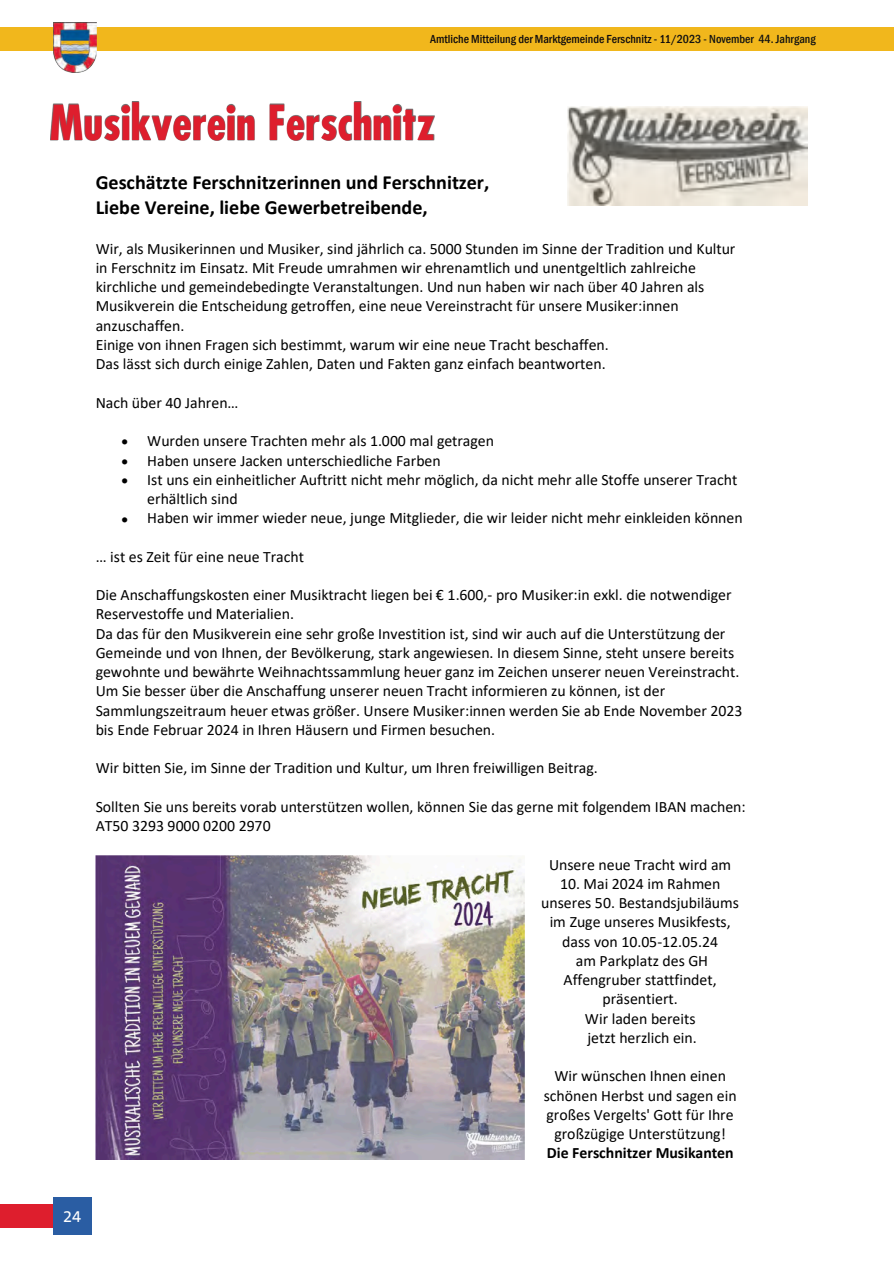
<style>
.page{position:relative;width:894px;height:1264px;background:#fff}
.page>*{position:absolute;margin:0;border:0;box-sizing:border-box;transform-origin:0 0}
.t1{font:700 condensed 46.8px "Futura";color:#de1e2d}
.t2{font:700 20.1px/24.6px "Calibri";color:#000}
.t3{font:16.5px "The Sans B5 Plain";color:#fff}
.t4{font:15.75px/19.2px "Calibri";color:#000}
.t5{font:700 15.75px "Calibri";letter-spacing:-.005em;color:#000}
.t6{font:500 condensed 12px "Franklin Gothic";color:#0e0b0e}
.s1{color:#111212}
</style>
<div class="page">
<div style="left:0;top:27px;width:893px;height:24px;background:#f1b71c"></div>
<div style="left:0;top:1204px;width:68px;height:23px;background:#de1e2d"></div>
<div style="left:53px;top:1197px;width:39px;height:37px;background:#2a5da3"></div>
<img style="left:53px;top:22px;width:44px;height:50px">
<img style="left:51px;top:102px;width:383px;height:39px">
<img style="left:96px;top:855px;width:428px;height:303px">
<img style="left:568px;top:106px;width:239px;height:99px">
<p class="t6" style="left:430px;top:34px;width:387px">Amtliche Mitteilung der Marktgemeinde Ferschnitz - 11/<span class="s1">2023 - November 44. Jahrgang</span></p>
<h1 class="t1" style="left:50px;top:93px;width:387px">Musikverein Ferschnitz</h1>
<p class="t2" style="left:96px;top:170px;width:395px">Geschätzte Ferschnitzerinnen und Ferschnitzer,<br>Liebe Vereine, liebe Gewerbetreibende,</p>
<p class="t4" style="left:96px;top:238px;width:641px">Wir, als Musikerinnen und Musiker, sind jährlich ca. 5000 Stunden im Sinne der Tradition und Kultur in Ferschnitz im Einsatz. Mit Freude umrahmen wir ehrenamtlich und unentgeltlich zahlreiche kirchliche und gemeindebedingte Veranstaltungen. Und nun haben wir nach über 40 Jahren als Musikverein die Entscheidung getroffen, eine neue Vereinstracht für unsere Musiker:innen anzuschaffen.<br>Einige von ihnen Fragen sich bestimmt, warum wir eine neue Tracht beschaffen.<br>Das lässt sich durch einige Zahlen, Daten und Fakten ganz einfach beantworten.</p>
<p class="t4" style="left:96px;top:392px;width:144px">Nach über 40 Jahren…</p>
<p class="t4" style="left:121px;top:431px;width:374px">• Wurden unsere Trachten mehr als 1.000 mal getragen</p>
<p class="t4" style="left:121px;top:450px;width:321px">• Haben unsere Jacken unterschiedliche Farben</p>
<p class="t4" style="left:147px;top:469px;width:591px;text-indent:-26px">• Ist uns ein einheitlicher Auftritt nicht mehr möglich, da nicht mehr alle Stoffe unserer Tracht erhältlich sind</p>
<p class="t4" style="left:121px;top:508px;width:622px">• Haben wir immer wieder neue, junge Mitglieder, die wir leider nicht mehr einkleiden können</p>
<p class="t4" style="left:96px;top:546px;width:210px">… ist es Zeit für eine neue Tracht</p>
<p class="t4" style="left:96px;top:585px;width:648px">Die Anschaffungskosten einer Musiktracht liegen bei € 1.600,- pro Musiker:in exkl. die notwendiger Reservestoffe und Materialien.<br>Da das für den Musikverein eine sehr große Investition ist, sind wir auch auf die Unterstützung der Gemeinde und von Ihnen, der Bevölkerung, stark angewiesen. In diesem Sinne, steht unsere bereits gewohnte und bewährte Weihnachtssammlung heuer ganz im Zeichen unserer neuen Vereinstracht.<br>Um Sie besser über die Anschaffung unserer neuen Tracht informieren zu können, ist der Sammlungszeitraum heuer etwas größer. Unsere Musiker:innen werden Sie ab Ende November 2023 bis Ende Februar 2024 in Ihren Häusern und Firmen besuchen.</p>
<p class="t4" style="left:96px;top:758px;width:503px">Wir bitten Sie, im Sinne der Tradition und Kultur, um Ihren freiwilligen Beitrag.</p>
<p class="t4" style="left:96px;top:796px;width:651px">Sollten Sie uns bereits vorab unterstützen wollen, können Sie das gerne mit folgendem IBAN machen:<br>AT50 3293 9000 0200 2970</p>
<p class="t4" style="left:549px;top:854px;width:183px">Unsere neue Tracht wird am</p>
<p class="t4" style="left:541px;top:873px;width:199px;text-align:center">10. Mai 2024 im Rahmen unseres 50. Bestandsjubiläums im Zuge unseres Musikfests, dass von 10.05-12.05.24<br>am Parkplatz des GH<br>Affengruber stattfindet, präsentiert.<br>Wir laden bereits<br>jetzt herzlich ein.</p>
<p class="t4" style="left:543px;top:1065px;width:194px;text-align:center">Wir wünschen Ihnen einen schönen Herbst und sagen ein großes Vergelts' Gott für Ihre großzügige Unterstützung!</p>
<p class="t5" style="left:546px;top:1141px;width:188px">Die Ferschnitzer Musikanten</p>
<p class="t3" style="left:63px;top:1207px;width:20px">24</p>
</div>
